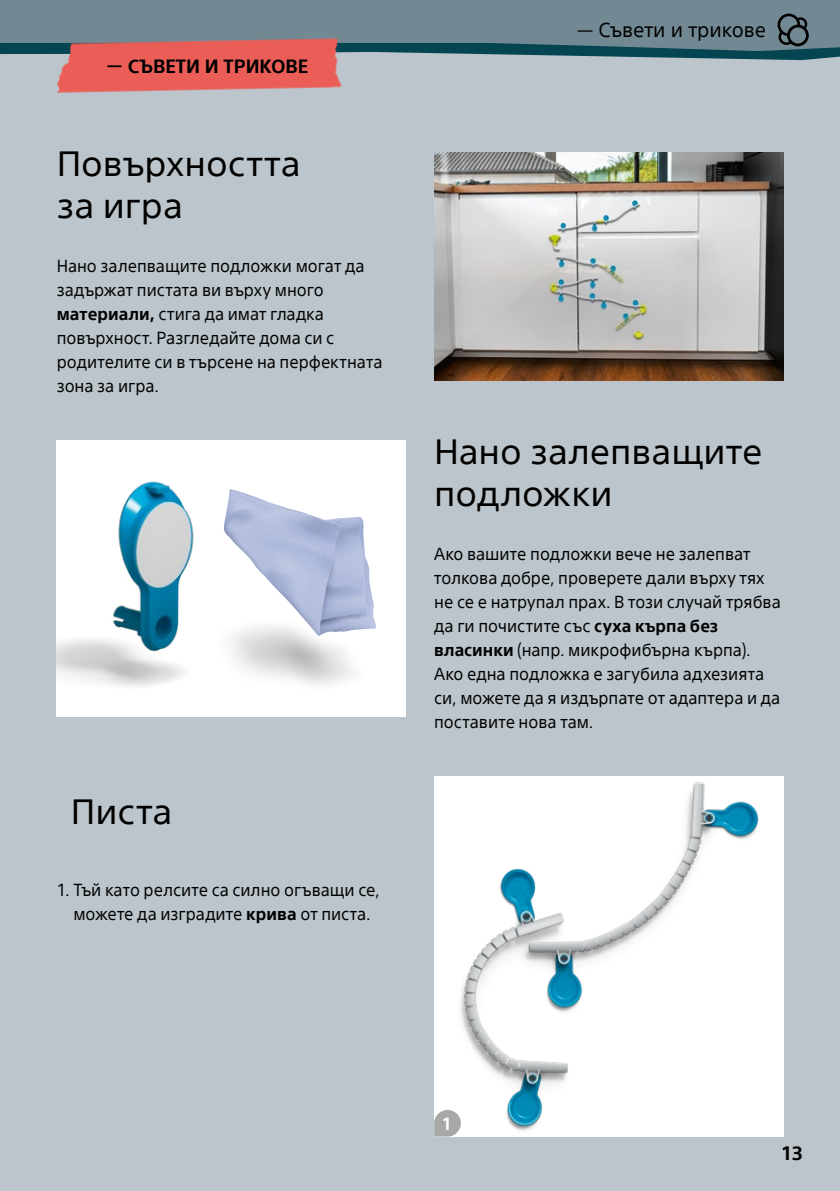
<style>
.page{position:relative;width:840px;height:1191px;background:#fff}
.page>*{position:absolute;margin:0;border:0;box-sizing:border-box;transform-origin:0 0}
.t1{font:34.2px/42px "SST";color:#000;scale:1.05 1}
.t2{font:20px "SST";letter-spacing:.005em;color:#000}
.t3{font:700 19px "SST";color:#000}
.t4{font:700 18.8px "SST";color:#000}
.t5{font:700 17.2px "SST";color:#fff}
.t6{font:17px/24px "SST";color:#000}
.s1{font-weight:700}
</style>
<div class="page">
<div style="left:0;top:0;width:839px;height:1191px;background:#bbc5cb"></div>
<img style="left:434px;top:152px;width:348px;height:228px">
<img style="left:434px;top:776px;width:348px;height:360px">
<div style="left:57px;top:440px;width:348px;height:276px;background:#fff"></div>
<svg style="left:0;top:51px;width:839px;height:9px"></svg>
<svg style="left:0;top:0;width:839px;height:51px;background:#69838e"></svg>
<svg style="left:777px;top:14px;width:31px;height:32px"></svg>
<img style="left:53px;top:38px;width:292px;height:55px">
<svg style="left:434px;top:1110px;width:26px;height:26px"></svg>
<img style="left:229px;top:636px;width:167px;height:81px">
<img style="left:57px;top:481px;width:172px;height:236px">
<svg style="left:224px;top:489px;width:152px;height:147px"></svg>
<p class="t4" style="left:107px;top:55px;width:203px">— СЪВЕТИ И ТРИКОВЕ</p>
<h1 class="t1" style="left:57px;top:142px;width:234px">Повърхността за игра</h1>
<p class="t6" style="left:57px;top:254px;width:327px">Нано залепващите подложки могат да задържат пистата ви върху много <span class="s1">материали,</span> стига да имат гладка повърхност. Разгледайте дома си с родителите си в търсене на перфектната зона за игра.</p>
<h1 class="t1" style="left:71px;top:790px;width:98px">Писта</h1>
<p class="t6" style="left:57px;top:878px;width:324px;text-align:center">1. Тъй като релсите са силно огъващи се, можете да изградите <span class="s1">крива</span> от писта.</p>
<p class="t2" style="left:576px;top:18px;width:190px">— Съвети и трикове</p>
<p class="t2" style="left:596px;top:18px;width:188px">Rubriktitel Blindtext</p>
<h1 class="t1" style="left:434px;top:430px;width:314px">Нано залепващите подложки</h1>
<p class="t6" style="left:434px;top:542px;width:348px">Ако вашите подложки вече не залепват толкова добре, проверете дали върху тях не се е натрупал прах. В този случай трябва да ги почистите със <span class="s1">суха кърпа без власинки</span> (напр. микрофибърна кърпа).<br>Ако една подложка е загубила адхезията си, можете да я издърпате от адаптера и да поставите нова там.</p>
<p class="t5" style="left:441px;top:1113px;width:12px">1</p>
<p class="t3" style="left:780px;top:1142px;width:23px">13</p>
</div>
